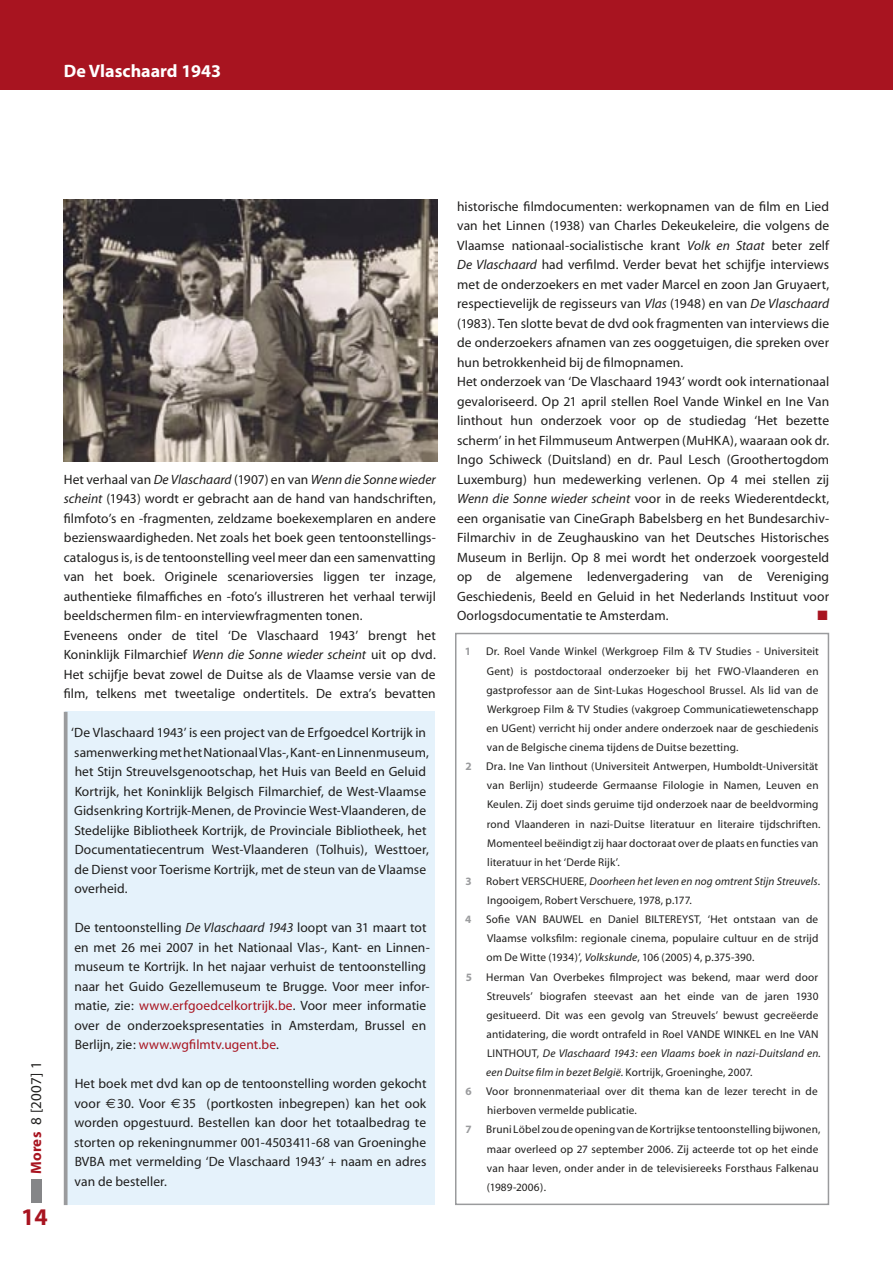
<style>
.page{position:relative;width:893px;height:1263px;background:#fff}
.page>*{position:absolute;margin:0;border:0;box-sizing:border-box;transform-origin:0 0}
.t1{font:700 24px "Myriad";color:#a81420}
.t2{font:700 18px "Myriad";color:#fff}
.t3{font:15px "Myriad";color:#1f1e1d}
.Standaard{font:13.5px/19.5px "Myriad";letter-spacing:.005em;color:#1f1e1d;text-align:justify}
.Platte_tekst{font:13.5px/19.5px "Myriad";letter-spacing:.005em;color:#1f1e1d;text-align:justify}
.Standaard-2{font:13.5px "Zapf Dingbats";color:#a81420}
.Eindnoottekst{font:11.25px/19px "Myriad";letter-spacing:.015em;color:#1f1e1d}
.Eindnoottekst-2{font:700 11.25px "Myriad";color:#9a9b9d}
.s1{font-weight:700;color:#a81420}
.s2{font-style:italic}
.s3{color:#a81420}
.s4{font-family:"Euro Sans"}
</style>
<div class="page">
<div style="left:0;top:0;width:893px;height:89px;background:#a81420"></div>
<div style="left:31px;top:1179px;width:11px;height:23px;background:#858688"></div>
<div style="left:455px;top:633px;width:374px;height:572px;border:2px solid #9a9b9d"></div>
<div style="left:65px;top:712px;width:370px;height:493px;background:#e5f2fb"></div>
<svg style="left:64px;top:712px;width:4px;height:493px;background:#a2a5a7"></svg>
<img style="left:64px;top:200px;width:374px;height:261px">
<p class="t2" style="left:64px;top:62px;width:159px">De Vlaschaard 1943</p>
<p class="t3" style="left:29px;top:1174px;width:115px;rotate:-90deg"><span class="s1">Mores</span> 8 [2007] 1</p>
<p class="t1" style="left:21px;top:1204px;width:28px">14</p>
<p class="Standaard" style="left:64px;top:470px;width:374px">Het verhaal van <span class="s2">De Vlaschaard</span> (1907) en van <span class="s2">Wenn die Sonne wieder scheint</span> (1943) wordt er gebracht aan de hand van handschriften, filmfoto’s en -fragmenten, zeldzame boekexemplaren en andere bezienswaardigheden. Net zoals het boek geen tentoonstellings&shy;catalogus is, is de tentoonstelling veel meer dan een samenvatting van het boek. Originele scenarioversies liggen ter inzage, authentieke filmaffiches en -foto’s illustreren het verhaal terwijl beeldschermen film- en interviewfragmenten tonen.</p>
<p class="Standaard" style="left:64px;top:626px;width:374px">Eveneens onder de titel ‘De Vlaschaard 1943’ brengt het Koninklijk Filmarchief <span class="s2">Wenn die Sonne wieder scheint</span> uit op dvd.<br>Het schijfje bevat zowel de Duitse als de Vlaamse versie van de film, telkens met tweetalige ondertitels. De extra’s bevatten</p>
<p class="Standaard" style="left:71px;top:724px;width:359px;text-align:left">‘De Vlaschaard 1943’ is een project van de Erfgoedcel Kortrijk in samenwerking met het Nationaal Vlas-, Kant- en Linnenmuseum, het Stijn Streuvelsgenootschap, het Huis van Beeld en Geluid Kortrijk, het Koninklijk Belgisch Filmarchief, de West-Vlaamse Gidsenkring Kortrijk-Menen, de Provincie West-Vlaanderen, de Stedelijke Bibliotheek Kortrijk, de Provinciale Bibliotheek, het Documentatiecentrum West-Vlaanderen (Tolhuis), Westtoer, de Dienst voor Toerisme Kortrijk, met de steun van de Vlaamse overheid.</p>
<p class="Standaard" style="left:74px;top:919px;width:357px;text-align:left">De tentoonstelling <span class="s2">De Vlaschaard 1943</span> loopt van 31 maart tot en met 26 mei 2007 in het Nationaal Vlas-, Kant- en Linnen&shy;museum te Kortrijk. In het najaar verhuist de tentoonstelling naar het Guido Gezellemuseum te Brugge. Voor meer infor&shy;matie, zie: <span class="s3">www.erfgoedcelkortrijk.be</span>. Voor meer informatie over de onderzoekspresentaties in Amsterdam, Brussel en Berlijn, zie: <span class="s3">www.wgfilmtv.ugent.be</span>.</p>
<p class="Platte_tekst" style="left:74px;top:1075px;width:354px">Het boek met dvd kan op de tentoonstelling worden gekocht voor <span class="s4">€</span>30. Voor <span class="s4">€</span>35 (portkosten inbegrepen) kan het ook worden opgestuurd. Bestellen kan door het totaalbedrag te storten op rekeningnummer 001-4503411-68 van Groeninghe BVBA met vermelding ‘De Vlaschaard 1943’ + naam en adres van de besteller.</p>
<p class="Standaard" style="left:457px;top:197px;width:374px">historische filmdocumenten: werkopnamen van de film en Lied van het Linnen (1938) van Charles Dekeukeleire, die volgens de Vlaamse nationaal-socialistische krant <span class="s2">Volk en Staat</span> beter zelf <span class="s2">De Vlaschaard</span> had verfilmd. Verder bevat het schijfje interviews met de onderzoekers en met vader Marcel en zoon Jan Gruyaert, respectievelijk de regisseurs van <span class="s2">Vlas</span> (1948) en van <span class="s2">De Vlaschaard </span>(1983). Ten slotte bevat de dvd ook fragmenten van interviews die de onderzoekers afnamen van zes ooggetuigen, die spreken over hun betrokkenheid bij de filmopnamen.</p>
<p class="Standaard" style="left:457px;top:373px;width:374px">Het onderzoek van ‘De Vlaschaard 1943’ wordt ook internationaal gevaloriseerd. Op 21 april stellen Roel Vande Winkel en Ine Van linthout hun onderzoek voor op de studiedag ‘Het bezette scherm’ in het Filmmuseum Antwerpen (MuHKA), waaraan ook dr.<br>Ingo Schiweck (Duitsland) en dr. Paul Lesch (Groothertogdom Luxemburg) hun medewerking verlenen. Op 4 mei stellen zij <span class="s2">Wenn die Sonne wieder scheint</span> voor in de reeks Wiederentdeckt, een organisatie van CineGraph Babelsberg en het Bundesarchiv-Filmarchiv in de Zeughauskino van het Deutsches Historisches Museum in Berlijn. Op 8 mei wordt het onderzoek voorgesteld op de algemene ledenvergadering van de Vereniging Geschiedenis, Beeld en Geluid in het Nederlands Instituut voor Oorlogsdocumentatie te Amsterdam.</p>
<p class="Standaard-2" style="left:817px;top:609px;width:12px">■</p>
<p class="Eindnoottekst-2" style="left:465px;top:646px;width:8px">1</p>
<p class="Eindnoottekst" style="left:486px;top:643px;width:334px;text-align:justify">Dr. Roel Vande Winkel (Werkgroep Film &amp; TV Studies - Universiteit Gent) is postdoctoraal onderzoeker bij het FWO-Vlaanderen en gastprofessor aan de Sint-Lukas Hogeschool Brussel. Als lid van de Werkgroep Film &amp; TV Studies (vakgroep Communicatiewetenschapp en UGent) verricht hij onder andere onderzoek naar de geschiedenis van de Belgische cinema tijdens de Duitse bezetting.</p>
<p class="Eindnoottekst-2" style="left:465px;top:761px;width:8px">2</p>
<p class="Eindnoottekst" style="left:486px;top:757px;width:336px">Dra. Ine Van linthout (Universiteit Antwerpen, Humboldt-Universität van Berlijn) studeerde Germaanse Filologie in Namen, Leuven en Keulen. Zij doet sinds geruime tijd onderzoek naar de beeldvorming rond Vlaanderen in nazi-Duitse literatuur en literaire tijdschriften.<br>Momenteel beëindigt zij haar doctoraat over de plaats en functies van literatuur in het ‘Derde Rijk’.</p>
<p class="Eindnoottekst-2" style="left:466px;top:875px;width:8px">3</p>
<p class="Eindnoottekst" style="left:486px;top:872px;width:335px">Robert VERSCHUERE, <span class="s2">Doorheen het leven en nog omtrent Stijn Streuvels</span>.<br>Ingooigem, Robert Verschuere, 1978, p.177.</p>
<p class="Eindnoottekst-2" style="left:465px;top:913px;width:8px">4</p>
<p class="Eindnoottekst" style="left:486px;top:910px;width:334px;text-align:justify">Sofie VAN BAUWEL en Daniel BILTEREYST, ‘Het ontstaan van de Vlaamse volksfilm: regionale cinema, populaire cultuur en de strijd om De Witte (1934)’, <span class="s2">Volkskunde</span>, 106 (2005) 4, p.375-390.</p>
<p class="Eindnoottekst-2" style="left:466px;top:971px;width:8px">5</p>
<p class="Eindnoottekst" style="left:486px;top:968px;width:336px">Herman Van Overbekes filmproject was bekend, maar werd door Streuvels’ biografen steevast aan het einde van de jaren 1930 gesitueerd. Dit was een gevolg van Streuvels’ bewust gecreëerde antidatering, die wordt ontrafeld in Roel VANDE WINKEL en Ine VAN LINTHOUT, <span class="s2">De Vlaschaard 1943: een Vlaams boek in nazi-Duitsland en. een Duitse film in bezet België</span>. Kortrijk, Groeninghe, 2007.</p>
<p class="Eindnoottekst-2" style="left:466px;top:1086px;width:8px">6</p>
<p class="Eindnoottekst" style="left:486px;top:1082px;width:333px">Voor bronnenmateriaal over dit thema kan de lezer terecht in de hierboven vermelde publicatie.</p>
<p class="Eindnoottekst-2" style="left:465px;top:1124px;width:8px">7</p>
<p class="Eindnoottekst" style="left:486px;top:1121px;width:336px">Bruni Löbel zou de opening van de Kortrijkse tentoonstelling bijwonen, maar overleed op 27 september 2006. Zij acteerde tot op het einde van haar leven, onder ander in de televisiereeks Forsthaus Falkenau (1989-2006).</p>
</div>
